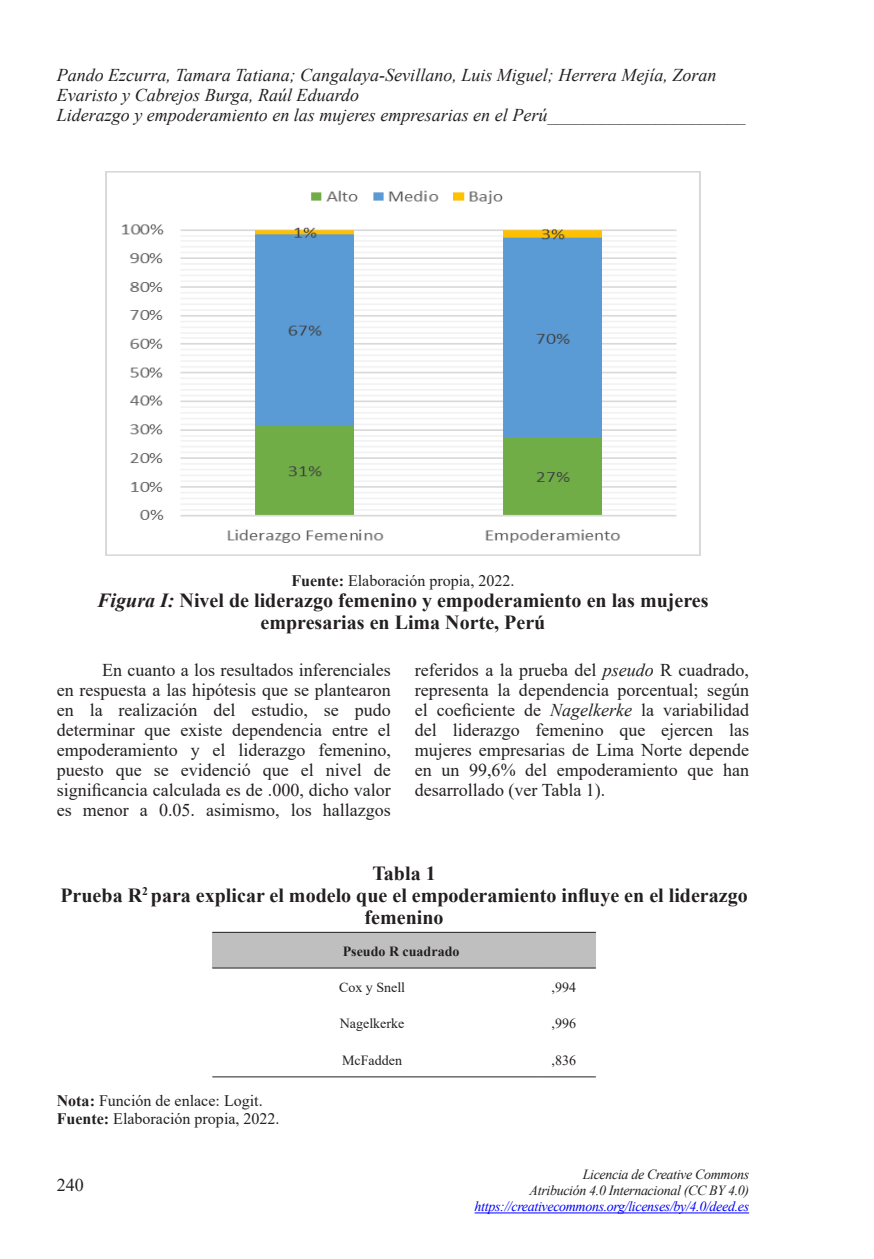
<style>
.page{position:relative;width:874px;height:1259px;background:#fff}
.page>*{position:absolute;margin:0;border:0;box-sizing:border-box;transform-origin:0 0}
.t1{font:700 20px/22px "Times New Roman";color:#231f20;text-align:center}
.t2{font:18px/20px "Times New Roman";color:#231f20;text-align:justify}
.t3{font:italic 18px/20px "Times New Roman";color:#231f20}
.t4{font:16px/18px "Times New Roman";color:#231f20}
.t5{font:italic 14px/16px "Times New Roman";letter-spacing:-.025em;color:#231f20;text-align:right}
.t6{font:italic 14px "Times New Roman";letter-spacing:-.025em;color:#00f}
.t7{font:14px "Times New Roman";color:#231f20}
.t8{font:700 14px "Times New Roman";color:#231f20}
.s1{font-weight:700}
.s2{font-style:italic}
</style>
<div class="page">
<hr style="left:474px;top:1212px;width:274px;height:1px;background:#00f">
<img style="left:106px;top:171px;width:593px;height:385px">
<div style="left:212px;top:932px;width:383px;height:36px;background:#bfbfbf"></div>
<hr style="left:212px;top:932px;width:325px;height:1px;background:#231f20">
<hr style="left:537px;top:932px;width:58px;height:1px;background:#231f20">
<hr style="left:212px;top:967px;width:325px;height:1px;background:#231f20">
<hr style="left:537px;top:967px;width:58px;height:1px;background:#231f20">
<hr style="left:212px;top:1076px;width:325px;height:1px;background:#231f20">
<hr style="left:537px;top:1076px;width:58px;height:1px;background:#231f20">
<p class="t3" style="left:57px;top:65px;width:690px">Pando Ezcurra, Tamara Tatiana; Cangalaya-Sevillano, Luis Miguel; Herrera Mejía, Zoran<br>Evaristo y Cabrejos Burga, Raúl Eduardo<br>Liderazgo y empoderamiento en las mujeres empresarias en el Perú______________________</p>
<p class="t4" style="left:291px;top:571px;width:224px"><span class="s1">Fuente:</span> Elaboración propia, 2022.</p>
<p class="t1" style="left:97px;top:588px;width:612px"><span class="s2">Figura I:</span> Nivel de liderazgo femenino y empoderamiento en las mujeres empresarias en Lima Norte, Perú</p>
<p class="t2" style="left:57px;top:659px;width:335px;text-indent:45px">En cuanto a los resultados inferenciales en respuesta a las hipótesis que se plantearon en la realización del estudio, se pudo determinar que existe dependencia entre el empoderamiento y el liderazgo femenino, puesto que se evidenció que el nivel de significancia calculada es de .000, dicho valor es menor a 0.05. asimismo, los hallazgos</p>
<p class="t2" style="left:415px;top:659px;width:335px">referidos a la prueba del <span class="s2">pseudo</span> R cuadrado, representa la dependencia porcentual; según el coeficiente de <span class="s2">Nagelkerke</span> la variabilidad del liderazgo femenino que ejercen las mujeres empresarias de Lima Norte depende en un 99,6% del empoderamiento que han desarrollado (ver Tabla 1).</p>
<p class="t1" style="left:60px;top:861px;width:688px">Tabla 1<br>Prueba R<sup>2</sup> para explicar el modelo que el empoderamiento influye en el liderazgo femenino</p>
<p class="t8" style="left:342px;top:941px;width:118px">Pseudo R cuadrado</p>
<p class="t7" style="left:339px;top:977px;width:68px">Cox y Snell</p>
<p class="t7" style="left:551px;top:977px;width:26px">,994</p>
<p class="t7" style="left:339px;top:1013px;width:66px">Nagelkerke</p>
<p class="t7" style="left:551px;top:1013px;width:26px">,996</p>
<p class="t7" style="left:342px;top:1050px;width:61px">McFadden</p>
<p class="t7" style="left:551px;top:1050px;width:26px">,836</p>
<p class="t4" style="left:57px;top:1091px;width:224px"><span class="s1">Nota:</span> Función de enlace: Logit.<br><span class="s1">Fuente:</span> Elaboración propia, 2022.</p>
<p class="t2" style="left:57px;top:1174px;width:28px">240</p>
<p class="t5" style="left:529px;top:1166px;width:221px">Licencia de Creative Commons<br>Atribución 4.0 Internacional (CC BY 4.0)</p>
<p class="t6" style="left:474px;top:1197px;width:276px">https://creativecommons.org/licenses/by/4.0/deed.es</p>
</div>
